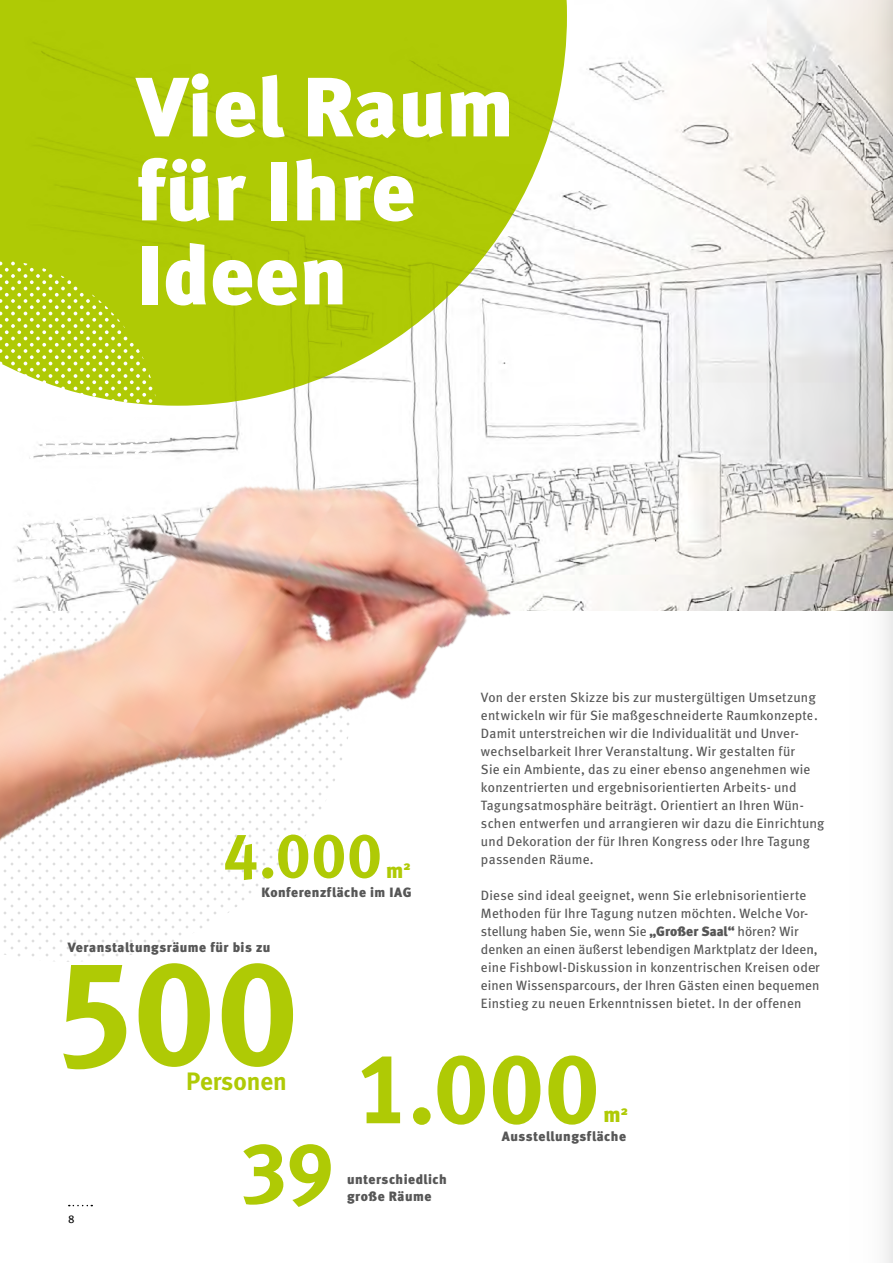
<style>
.page{position:relative;width:893px;height:1263px;background:#fff}
.page>*{position:absolute;margin:0;border:0;box-sizing:border-box;transform-origin:0 0}
.t1{font:150.15px "Meta Bold CELF Caps";color:#afca05}
.t2{font:100.05px "Meta Bold CELF Caps";color:#afca05}
.t3{font:85.5px "Meta Bold CELF Caps";color:#afca05}
.t4{font:84px/84px "Meta Black CE";letter-spacing:.01em;color:#fff}
.t5{font:63.45px "Meta Bold CELF Caps";color:#afca05}
.t6{font:700 25.2px "Meta";color:#afca05}
.t7{font:21.45px "Meta Black CE";color:#afca05}
.t8{font:13.5px/18px "Meta Book LF";letter-spacing:.015em;color:#565656}
.t9{font:13.5px "Meta Black CE";letter-spacing:.035em;color:#565656}
.t10{font:11.25px "Meta Book CE";color:#000}
.s1{font-family:"Meta Black CE"}
</style>
<div class="page">
<img style="left:589px;top:0;width:223px;height:610px">
<div style="left:0;top:0;width:567px;height:101px;background:#afca05"></div>
<svg style="left:69px;top:1205px;width:23px;height:1px"></svg>
<img style="left:0;top:101px;width:673px;height:861px">
<svg style="left:812px;top:0;width:81px;height:1263px"></svg>
<h3 class="t4" style="left:137px;top:64px;width:378px">Viel Raum für Ihre<br>Ideen</h3>
<p class="t8" style="left:481px;top:688px;width:345px">Von der ersten Skizze bis zur mustergültigen Umsetzung entwickeln wir für Sie maßgeschneiderte Raumkonzepte.<br>Damit unterstreichen wir die Individualität und Unver&shy;wechselbarkeit Ihrer Veranstaltung. Wir gestalten für<br>Sie ein Ambiente, das zu einer ebenso angenehmen wie konzentrierten und ergebnisorientierten Arbeits- und Tagungsatmosphäre beiträgt. Orientiert an Ihren Wün&shy;schen entwerfen und arrangieren wir dazu die Einrichtung und Dekoration der für Ihren Kongress oder Ihre Tagung passenden Räume.</p>
<p class="t8" style="left:481px;top:886px;width:340px">Diese sind ideal geeignet, wenn Sie erlebnisorientierte Methoden für Ihre Tagung nutzen möchten. Welche Vor&shy;stellung haben Sie, wenn Sie <span class="s1">„Großer Saal“</span> hören? Wir denken an einen äußerst lebendigen Marktplatz der Ideen, eine Fishbowl-Diskussion in konzentrischen Kreisen oder einen Wissensparcours, der Ihren Gästen einen bequemen Einstieg zu neuen Erkenntnissen bietet. In der offenen</p>
<h3 class="t5" style="left:223px;top:815px;width:161px">4.000</h3>
<h3 class="t7" style="left:386px;top:857px;width:26px">m<sup>2</sup></h3>
<p class="t9" style="left:261px;top:884px;width:152px">Konferenzfläche im IAG</p>
<p class="t9" style="left:68px;top:939px;width:204px">Veranstaltungsräume für bis zu</p>
<h1 class="t1" style="left:52px;top:918px;width:249px">500</h1>
<h3 class="t6" style="left:186px;top:1066px;width:102px">Personen</h3>
<h2 class="t2" style="left:355px;top:1025px;width:247px">1.000</h2>
<h3 class="t7" style="left:604px;top:1101px;width:26px">m<sup>2</sup></h3>
<p class="t10" style="left:68px;top:1212px;width:8px">8</p>
<h3 class="t3" style="left:240px;top:1118px;width:95px">39</h3>
<p class="t9" style="left:347px;top:1171px;width:101px">unterschiedlich</p>
<p class="t9" style="left:347px;top:1187px;width:86px">große Räume</p>
<p class="t9" style="left:502px;top:1128px;width:126px">Ausstellungsfläche</p>
</div>
